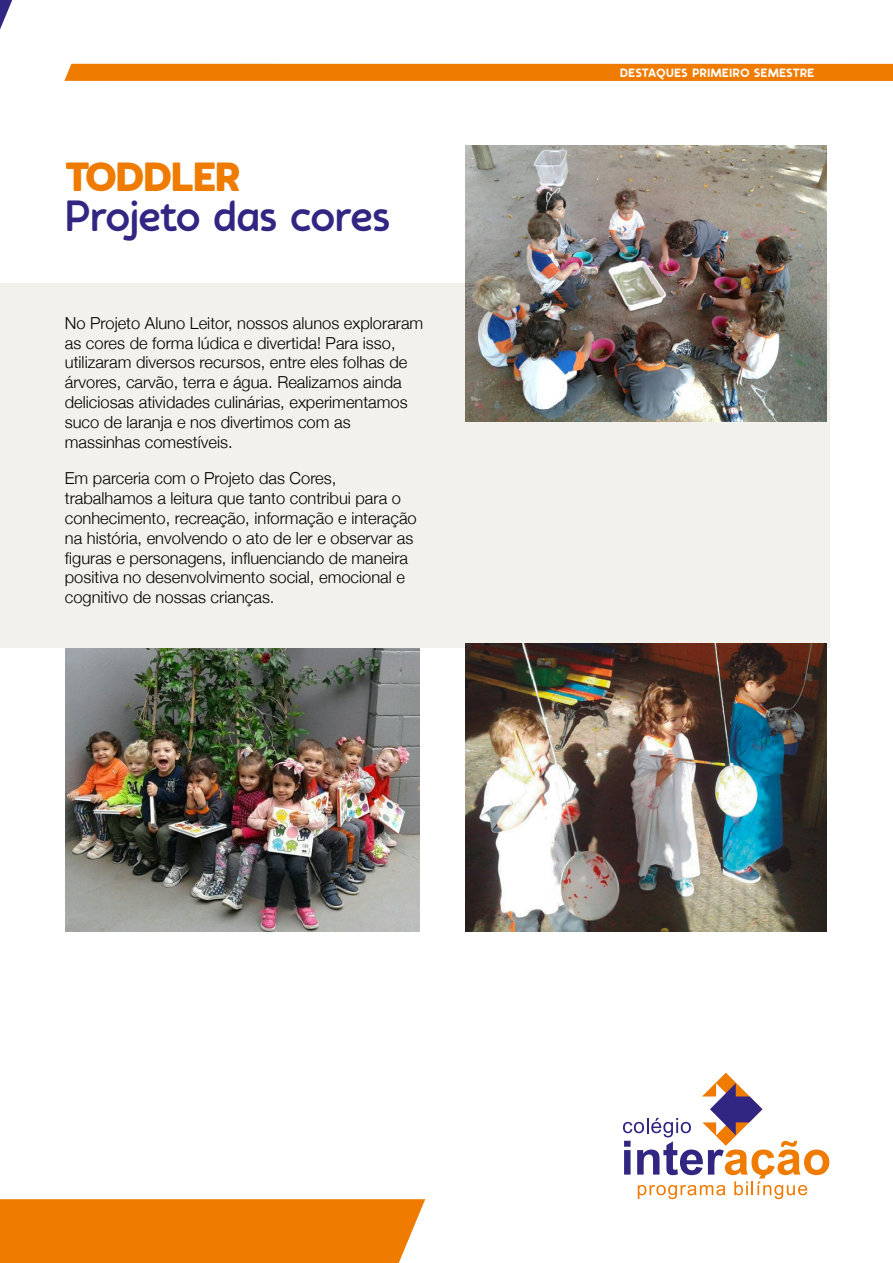
<style>
.page{position:relative;width:893px;height:1263px;background:#fff}
.page>*{position:absolute;margin:0;border:0;box-sizing:border-box;transform-origin:0 0}
.t1{font:500 43.5px "Auro";color:#312783}
.t2{font:900 40.5px "Auro";color:#ef7b00}
.Estilo_de_parágrafo{font:300 16.5px/19.8px "Helvetica Neue";color:#000}
.t3{font:700 12px "Auro";letter-spacing:.05em;color:#fff}
</style>
<div class="page">
<div style="left:0;top:284px;width:829px;height:364px;background:#f3f1ec"></div>
<svg style="left:0;top:0;width:12px;height:30px"></svg>
<div style="left:0;top:1199px;width:425px;height:64px;background:#ef7b00"></div>
<div style="left:64px;top:64px;width:829px;height:17px;background:#ef7b00"></div>
<svg style="left:623px;top:1073px;width:206px;height:126px"></svg>
<img style="left:465px;top:145px;width:362px;height:277px">
<img style="left:465px;top:643px;width:362px;height:289px">
<img style="left:66px;top:648px;width:354px;height:284px">
<p class="t2" style="left:66px;top:151px;width:176px">TODDLER</p>
<p class="t1" style="left:66px;top:189px;width:326px">Projeto das cores</p>
<p class="Estilo_de_parágrafo" style="left:65px;top:312px;width:360px">No Projeto Aluno Leitor, nossos alunos exploraram as cores de forma lúdica e divertida! Para isso, utilizaram diversos recursos, entre eles folhas de árvores, carvão, terra e água. Realizamos ainda deliciosas atividades culinárias, experimentamos suco de laranja e nos divertimos com as massinhas comestíveis.</p>
<p class="Estilo_de_parágrafo" style="left:65px;top:467px;width:353px">Em parceria com o Projeto das Cores, trabalhamos a leitura que tanto contribui para o conhecimento, recreação, informação e interação na história, envolvendo o ato de ler e observar as figuras e personagens, influenciando de maneira positiva no desenvolvimento social, emocional e cognitivo de nossas crianças.</p>
<p class="t3" style="left:620px;top:65px;width:195px">DESTAQUES PRIMEIRO SEMESTRE</p>
</div>
